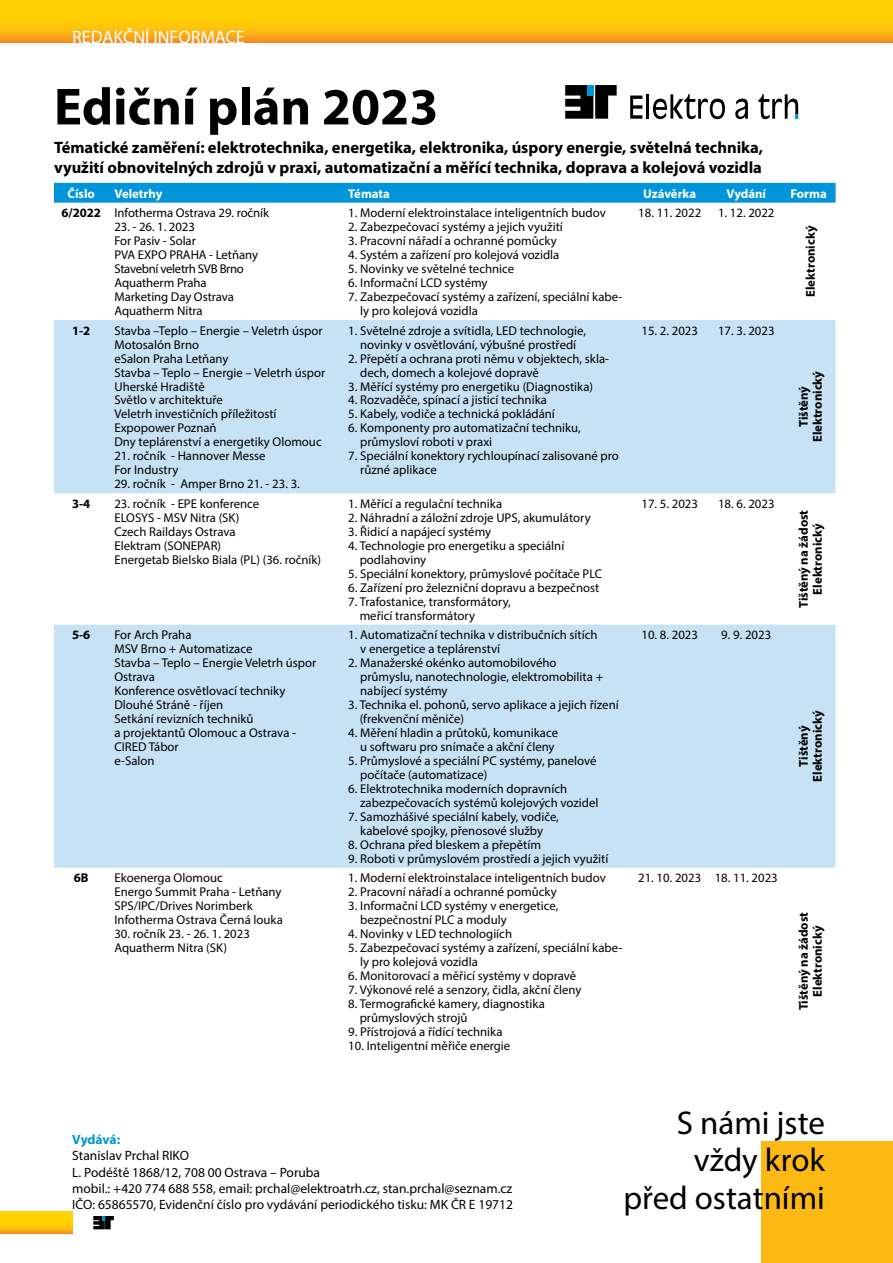
<style>
.page{position:relative;width:893px;height:1263px;background:#fff}
.page>*{position:absolute;margin:0;border:0;box-sizing:border-box;transform-origin:0 0}
.t1{font:700 52.5px "Myriad Pro";color:#000}
.t2{font:33px/37.5px "Myriad Pro";color:#000;text-align:right}
.t3{font:18px "Myriad Pro";color:#fff}
.t4{font:700 16.5px/19.8px "Myriad Pro";color:#000}
.t5{font:13.5px/16.2px "Myriad Pro";color:#000}
.t6{font:700 13.5px "Myriad Pro";letter-spacing:-.01em;color:#0095da}
.t7{font:12.75px/14px "Myriad Pro";color:#000}
.t8{font:700 12.75px/14px "Myriad Pro";color:#000;text-align:center}
.t9{font:700 12.75px "Myriad Pro";color:#fff}
.s1{font-weight:700}
</style>
<div class="page">
<div style="left:761px;top:1142px;width:132px;height:121px;background:#fdb913"></div>
<svg style="left:0;top:0;width:893px;height:43px;background:#fdc109"></svg>
<svg style="left:0;top:1212px;width:72px;height:21px;background:#fec706"></svg>
<svg style="left:94px;top:1216px;width:20px;height:13px"></svg>
<svg style="left:565px;top:85px;width:52px;height:34px"></svg>
<svg style="left:630px;top:96px;width:12px;height:23px"></svg>
<hr style="left:647px;top:94px;width:2px;height:25px;background:#000">
<svg style="left:653px;top:94px;width:72px;height:25px"></svg>
<svg style="left:735px;top:99px;width:13px;height:20px"></svg>
<svg style="left:758px;top:94px;width:40px;height:25px"></svg>
<div style="left:54px;top:183px;width:782px;height:20px;background:#0095da"></div>
<svg style="left:54px;top:320px;width:782px;height:548px;fill:#c7e1f5"></svg>
<h3 class="t3" style="left:72px;top:26px;width:174px">REDAKČNÍ INFORMACE</h3>
<h1 class="t1" style="left:54px;top:72px;width:386px">Ediční plán 2023</h1>
<p class="t4" style="left:54px;top:137px;width:711px">Tématické zaměření: elektrotechnika, energetika, elektronika, úspory energie, světelná technika, využití obnovitelných zdrojů v praxi, automatizační a měřící technika, doprava a kolejová vozidla</p>
<p class="t9" style="left:68px;top:185px;width:29px">Číslo</p>
<p class="t9" style="left:114px;top:185px;width:49px">Veletrhy</p>
<p class="t9" style="left:348px;top:185px;width:43px">Témata</p>
<p class="t9" style="left:643px;top:185px;width:54px">Uzávěrka</p>
<p class="t9" style="left:726px;top:185px;width:41px">Vydání</p>
<p class="t9" style="left:790px;top:185px;width:38px">Forma</p>
<p class="t7" style="left:61px;top:206px;width:209px"><span class="s1">6/2022</span> Infotherma Ostrava 29. ročník</p>
<p class="t7" style="left:114px;top:220px;width:145px">23. - 26. 1. 2023<br>For Pasiv - Solar<br>PVA EXPO PRAHA - Letňany<br>Stavební veletrh SVB Brno<br>Aquatherm Praha<br>Marketing Day Ostrava<br>Aquatherm Nitra</p>
<p class="t7" style="left:348px;top:206px;width:259px">1. Moderní elektroinstalace inteligentních budov</p>
<p class="t7" style="left:348px;top:220px;width:216px">2. Zabezpečovací systémy a jejich využití</p>
<p class="t7" style="left:348px;top:234px;width:210px">3. Pracovní nářadí a ochranné pomůcky</p>
<p class="t7" style="left:348px;top:248px;width:213px">4. Systém a zařízení pro kolejová vozidla</p>
<p class="t7" style="left:348px;top:262px;width:167px">5. Novinky ve světelné technice</p>
<p class="t7" style="left:348px;top:276px;width:141px">6. Informační LCD systémy</p>
<p class="t7" style="left:360px;top:289px;width:264px;text-indent:-12px">7. Zabezpečovací systémy a zařízení, speciální kabe&shy;ly pro kolejová vozidla</p>
<p class="t7" style="left:638px;top:206px;width:65px">18. 11. 2022</p>
<p class="t7" style="left:718px;top:206px;width:58px">1. 12. 2022</p>
<p class="t8" style="left:803px;top:297px;width:73px;rotate:-90deg">Elektronický</p>
<p class="t8" style="left:72px;top:323px;width:20px">1-2</p>
<p class="t7" style="left:114px;top:323px;width:212px">Stavba –Teplo – Energie – Veletrh úspor<br>Motosalón Brno<br>eSalon Praha Letňany<br>Stavba – Teplo – Energie – Veletrh úspor<br>Uherské Hradiště<br>Světlo v architektuře<br>Veletrh investičních příležitostí<br>Expopower Poznaň<br>Dny teplárenství a energetiky Olomouc</p>
<p class="t7" style="left:114px;top:449px;width:153px">21. ročník - Hannover Messe<br>For Industry</p>
<p class="t7" style="left:114px;top:477px;width:187px">29. ročník - Amper Brno 21. - 23. 3.</p>
<p class="t7" style="left:348px;top:323px;width:239px;text-align:center">1. Světelné zdroje a svítidla, LED technologie, novinky v osvětlování, výbušné prostředí</p>
<p class="t7" style="left:360px;top:351px;width:250px;text-indent:-12px">2. Přepětí a ochrana proti němu v objektech, skla&shy;dech, domech a kolejové dopravě</p>
<p class="t7" style="left:348px;top:379px;width:246px">3. Měřící systémy pro energetiku (Diagnostika)</p>
<p class="t7" style="left:348px;top:393px;width:200px">4. Rozvaděče, spínací a jisticí technika</p>
<p class="t7" style="left:348px;top:407px;width:208px">5. Kabely, vodiče a technická pokládání</p>
<p class="t7" style="left:360px;top:421px;width:222px;text-indent:-12px">6. Komponenty pro automatizační techniku, průmysloví roboti v praxi</p>
<p class="t7" style="left:360px;top:449px;width:260px;text-indent:-12px">7. Speciální konektory rychloupínací zalisované pro různé aplikace</p>
<p class="t8" style="left:72px;top:496px;width:20px">3-4</p>
<p class="t7" style="left:114px;top:496px;width:208px">23. ročník - EPE konference<br>ELOSYS - MSV Nitra (SK)<br>Czech Raildays Ostrava<br>Elektram (SONEPAR)<br>Energetab Bielsko Biala (PL) (36. ročník)</p>
<p class="t7" style="left:348px;top:496px;width:155px">1. Měřící a regulační technika</p>
<p class="t7" style="left:348px;top:510px;width:244px">2. Náhradní a záložní zdroje UPS, akumulátory</p>
<p class="t7" style="left:348px;top:524px;width:144px">3. Řidicí a napájecí systémy</p>
<p class="t7" style="left:360px;top:538px;width:206px;text-indent:-11px">4. Technologie pro energetiku a speciální podlahoviny</p>
<p class="t7" style="left:348px;top:566px;width:255px">5. Speciální konektory, průmyslové počítače PLC</p>
<p class="t7" style="left:348px;top:580px;width:253px">6. Zařízení pro železniční dopravu a bezpečnost</p>
<p class="t7" style="left:360px;top:594px;width:153px;text-indent:-11px">7. Trafostanice, transformátory, meřicí transformátory</p>
<p class="t8" style="left:72px;top:628px;width:20px">5-6</p>
<p class="t7" style="left:114px;top:628px;width:203px">For Arch Praha<br>MSV Brno + Automatizace<br>Stavba – Teplo – Energie Veletrh úspor<br>Ostrava<br>Konference osvětlovací techniky<br>Dlouhé Stráně - říjen<br>Setkání revizních techniků<br>a projektantů Olomouc a Ostrava -<br>CIRED Tábor<br>e-Salon</p>
<p class="t7" style="left:360px;top:628px;width:239px;text-indent:-12px">1. Automatizační technika v distribučních sítích v energetice a teplárenství</p>
<p class="t7" style="left:360px;top:656px;width:245px;text-indent:-12px">2. Manažerské okénko automobilového průmyslu, nanotechnologie, elektromobilita + nabíjecí systémy</p>
<p class="t7" style="left:360px;top:698px;width:261px;text-indent:-11px">3. Technika el. pohonů, servo aplikace a jejich řízení (frekvenční měniče)</p>
<p class="t7" style="left:348px;top:725px;width:211px;text-align:right">4. Měření hladin a průtoků, komunikace u softwaru pro snímače a akční členy</p>
<p class="t7" style="left:360px;top:753px;width:238px;text-indent:-12px">5. Průmyslové a speciální PC systémy, panelové počítače (automatizace)</p>
<p class="t7" style="left:360px;top:781px;width:240px;text-indent:-12px">6. Elektrotechnika moderních dopravních zabezpečovacích systémů kolejových vozidel</p>
<p class="t7" style="left:348px;top:809px;width:212px;text-align:center">7. Samozhášivé speciální kabely, vodiče, kabelové spojky, přenosové služby</p>
<p class="t7" style="left:348px;top:837px;width:194px">8. Ochrana před bleskem a přepětím</p>
<p class="t7" style="left:348px;top:851px;width:262px">9. Roboti v průmyslovém prostředí a jejich využití</p>
<p class="t8" style="left:74px;top:871px;width:16px">6B</p>
<p class="t7" style="left:114px;top:871px;width:170px">Ekoenerga Olomouc<br>Energo Summit Praha - Letňany<br>SPS/IPC/Drives Norimberk<br>Infotherma Ostrava Černá louka</p>
<p class="t7" style="left:114px;top:927px;width:137px">30. ročník 23. - 26. 1. 2023<br>Aquatherm Nitra (SK)</p>
<p class="t7" style="left:348px;top:871px;width:259px">1. Moderní elektroinstalace inteligentních budov</p>
<p class="t7" style="left:348px;top:885px;width:210px">2. Pracovní nářadí a ochranné pomůcky</p>
<p class="t7" style="left:360px;top:899px;width:200px;text-indent:-12px">3. Informační LCD systémy v energetice, bezpečnostní PLC a moduly</p>
<p class="t7" style="left:348px;top:927px;width:165px">4. Novinky v LED technologiích</p>
<p class="t7" style="left:360px;top:941px;width:264px;text-indent:-12px">5. Zabezpečovací systémy a zařízení, speciální kabe&shy;ly pro kolejová vozidla</p>
<p class="t7" style="left:348px;top:968px;width:230px">6. Monitorovací a měřicí systémy v dopravě</p>
<p class="t7" style="left:348px;top:982px;width:235px">7. Výkonové relé a senzory, čidla, akční členy</p>
<p class="t7" style="left:360px;top:996px;width:187px;text-indent:-11px">8. Termografické kamery, diagnostika průmyslových strojů</p>
<p class="t7" style="left:348px;top:1024px;width:156px">9. Přístrojová a řídící technika</p>
<p class="t7" style="left:348px;top:1038px;width:163px">10. Inteligentní měřiče energie</p>
<p class="t7" style="left:641px;top:323px;width:58px">15. 2. 2023</p>
<p class="t7" style="left:718px;top:323px;width:58px">17. 3. 2023</p>
<p class="t7" style="left:641px;top:496px;width:58px">17. 5. 2023</p>
<p class="t7" style="left:718px;top:496px;width:58px">18. 6. 2023</p>
<p class="t7" style="left:641px;top:628px;width:58px">10. 8. 2023</p>
<p class="t7" style="left:721px;top:628px;width:51px">9. 9. 2023</p>
<p class="t7" style="left:638px;top:871px;width:141px">21. 10. 2023 18. 11. 2023</p>
<p class="t8" style="left:796px;top:442px;width:73px;rotate:-90deg">Tištěný<br>Elektronický</p>
<p class="t8" style="left:796px;top:608px;width:100px;rotate:-90deg">Tištěný na žádost<br>Elektronický</p>
<p class="t8" style="left:796px;top:782px;width:73px;rotate:-90deg">Tištěný<br>Elektronický</p>
<p class="t8" style="left:796px;top:1010px;width:100px;rotate:-90deg">Tištěný na žádost<br>Elektronický</p>
<p class="t6" style="left:72px;top:1131px;width:49px">Vydává:</p>
<p class="t5" style="left:72px;top:1147px;width:442px">Stanislav Prchal RIKO<br>L. Podéště 1868/12, 708 00 Ostrava – Poruba<br>mobil.: +420 774 688 558, email: prchal@elektroatrh.cz, stan.prchal@seznam.cz IČO: 65865570, Evidenční číslo pro vydávání periodického tisku: MK ČR E 19712</p>
<h2 class="t2" style="left:623px;top:1104px;width:203px">S námi jste vždy krok před ostatními</h2>
</div>
